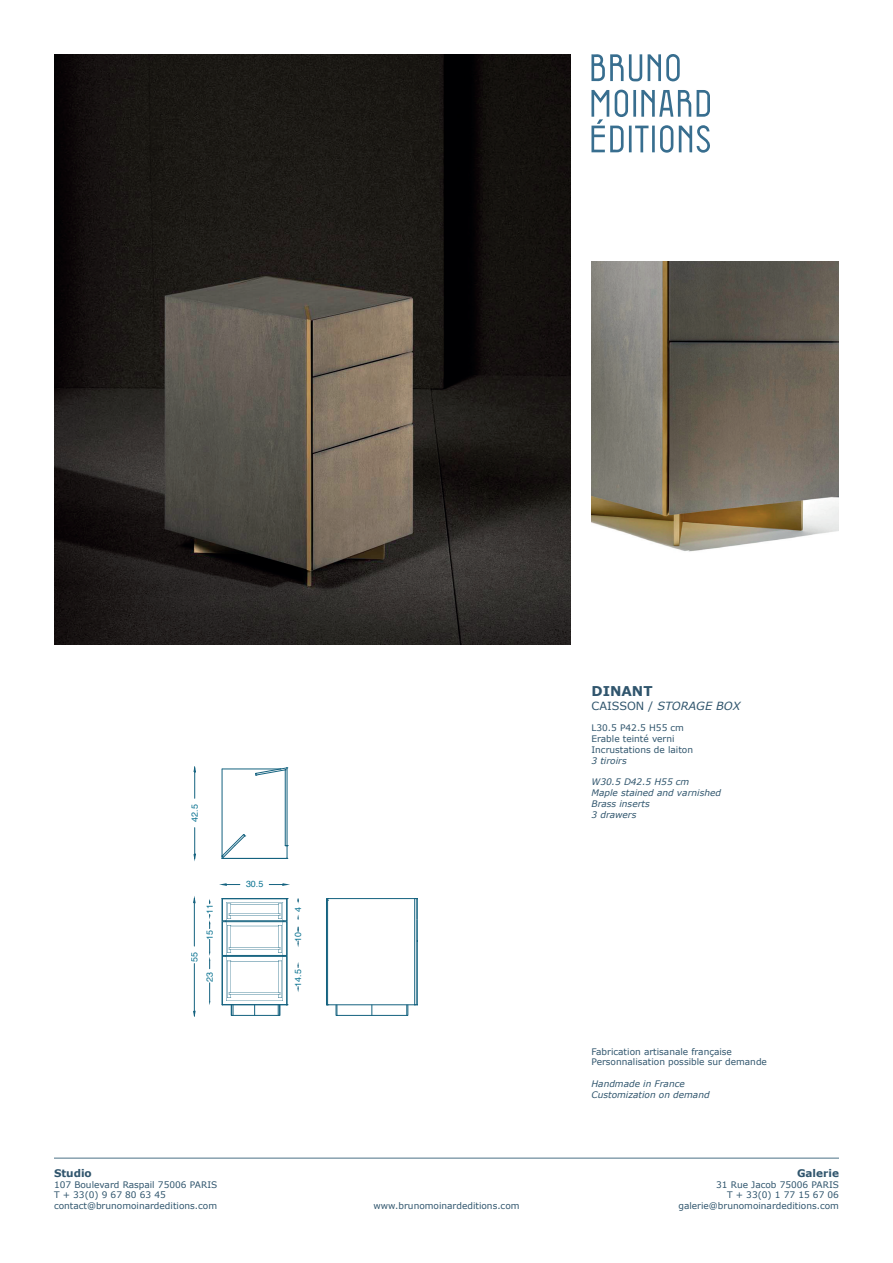
<style>
.page{position:relative;width:893px;height:1263px;background:#fff}
.page>*{position:absolute;margin:0;border:0;box-sizing:border-box;transform-origin:0 0}
.t1{font:700 13.5px "Verdana";color:#30556d}
.t2{font:italic 11.25px "Verdana";color:#30556d}
.t3{font:700 10.5px "Verdana";color:#30556d}
.t4{font:9px/10.8px "Verdana";color:#30556d}
.t5{font:italic 9px/10.8px "Verdana";color:#30556d}
.t6{font:8.85px "Helvetica";color:#0d7492}
.s1{font-style:normal}
</style>
<div class="page">
<hr style="left:54px;top:1158px;width:785px;height:1px;background:#4c7287">
<svg style="left:591px;top:54px;width:51px;height:27px"></svg>
<svg style="left:648px;top:54px;width:32px;height:28px"></svg>
<svg style="left:591px;top:89px;width:119px;height:64px"></svg>
<img style="left:54px;top:54px;width:516px;height:590px">
<img style="left:591px;top:261px;width:248px;height:291px">
<svg style="left:276px;top:1005px;width:5px;height:11px"></svg>
<hr style="left:233px;top:1015px;width:43px;height:1px;background:#14627f">
<svg style="left:231px;top:1005px;width:3px;height:11px"></svg>
<hr style="left:222px;top:858px;width:65px;height:1px;background:#14627f">
<hr style="left:222px;top:769px;width:59px;height:1px;background:#14627f">
<hr style="left:222px;top:769px;width:1px;height:87px;background:#14627f">
<hr style="left:285px;top:770px;width:1px;height:76px;background:#14627f">
<svg style="left:222px;top:834px;width:24px;height:24px"></svg>
<svg style="left:285px;top:845px;width:3px;height:14px"></svg>
<hr style="left:287px;top:768px;width:1px;height:78px;background:#14627f">
<svg style="left:255px;top:767px;width:33px;height:9px"></svg>
<div style="left:222px;top:956px;width:65px;height:49px;border:1px solid #14627f"></div>
<hr style="left:222px;top:898px;width:1px;height:106px;background:#14627f">
<div style="left:222px;top:921px;width:65px;height:35px;border:1px solid #14627f"></div>
<hr style="left:287px;top:898px;width:1px;height:106px;background:#14627f">
<hr style="left:222px;top:1004px;width:65px;height:1px;background:#14627f">
<div style="left:222px;top:898px;width:65px;height:23px;border:1px solid #14627f"></div>
<svg style="left:326px;top:898px;width:92px;height:118px"></svg>
<svg style="left:194px;top:767px;width:2px;height:31px"></svg>
<svg style="left:194px;top:828px;width:2px;height:31px"></svg>
<svg style="left:221px;top:883px;width:19px;height:2px"></svg>
<svg style="left:269px;top:883px;width:19px;height:2px"></svg>
<hr style="left:194px;top:903px;width:1px;height:43px;background:#14627f">
<hr style="left:194px;top:963px;width:1px;height:48px;background:#14627f">
<svg style="left:209px;top:914px;width:1px;height:14px"></svg>
<svg style="left:209px;top:939px;width:1px;height:30px"></svg>
<svg style="left:209px;top:983px;width:1px;height:22px"></svg>
<hr style="left:283px;top:903px;width:1px;height:98px;background:#14627f">
<hr style="left:226px;top:902px;width:57px;height:1px;background:#14627f">
<hr style="left:226px;top:903px;width:1px;height:98px;background:#14627f">
<hr style="left:226px;top:1000px;width:57px;height:1px;background:#14627f">
<hr style="left:229px;top:913px;width:51px;height:1px;background:#14627f">
<hr style="left:229px;top:915px;width:51px;height:1px;background:#14627f">
<hr style="left:229px;top:947px;width:51px;height:1px;background:#14627f">
<hr style="left:229px;top:949px;width:51px;height:1px;background:#14627f">
<hr style="left:231px;top:904px;width:47px;height:1px;background:#14627f">
<hr style="left:231px;top:926px;width:47px;height:1px;background:#14627f">
<svg style="left:222px;top:898px;width:10px;height:64px"></svg>
<hr style="left:231px;top:961px;width:1px;height:32px;background:#14627f">
<hr style="left:227px;top:961px;width:1px;height:36px;background:#14627f">
<svg style="left:227px;top:992px;width:5px;height:6px"></svg>
<svg style="left:278px;top:898px;width:10px;height:64px"></svg>
<hr style="left:278px;top:961px;width:1px;height:32px;background:#14627f">
<hr style="left:282px;top:961px;width:1px;height:36px;background:#14627f">
<svg style="left:278px;top:992px;width:4px;height:6px"></svg>
<hr style="left:229px;top:992px;width:51px;height:1px;background:#14627f">
<hr style="left:229px;top:994px;width:51px;height:1px;background:#14627f">
<hr style="left:231px;top:961px;width:47px;height:1px;background:#14627f">
<p class="t6" style="left:188px;top:821px;width:19px;rotate:-90deg">42.5</p>
<p class="t6" style="left:187px;top:962px;width:11px;rotate:-90deg">55</p>
<p class="t6" style="left:203px;top:914px;width:11px;rotate:-90deg">11</p>
<p class="t6" style="left:203px;top:940px;width:11px;rotate:-90deg">15</p>
<p class="t6" style="left:203px;top:981px;width:11px;rotate:-90deg">23</p>
<p class="t6" style="left:246px;top:877px;width:19px">30.5</p>
<p class="t6" style="left:291px;top:912px;width:6px;rotate:-90deg">4</p>
<p class="t6" style="left:291px;top:941px;width:11px;rotate:-90deg">10</p>
<p class="t6" style="left:291px;top:987px;width:19px;rotate:-90deg">14.5</p>
<p class="t3" style="left:54px;top:1166px;width:39px">Studio</p>
<p class="t4" style="left:54px;top:1179px;width:165px">107 Boulevard Raspail 75006 PARIS<br>T + 33(0) 9 67 80 63 45 contact@brunomoinardeditions.com</p>
<h1 class="t1" style="left:591px;top:682px;width:63px">DINANT</h1>
<p class="t2" style="left:591px;top:698px;width:150px"><span class="s1">CAISSON /</span> STORAGE BOX</p>
<p class="t4" style="left:591px;top:723px;width:103px">L30.5 P42.5 H55 cm<br>Erable teinté verni<br>Incrustations de laiton</p>
<p class="t5" style="left:591px;top:755px;width:37px">3 tiroirs</p>
<p class="t5" style="left:591px;top:777px;width:131px">W30.5 D42.5 H55 cm<br>Maple stained and varnished<br>Brass inserts<br>3 drawers</p>
<p class="t4" style="left:591px;top:1046px;width:177px">Fabrication artisanale française<br>Personnalisation possible sur demande</p>
<p class="t5" style="left:591px;top:1078px;width:120px">Handmade in France<br>Customization on demand</p>
<p class="t3" style="left:797px;top:1166px;width:43px">Galerie</p>
<p class="t4" style="left:716px;top:1179px;width:124px;text-align:right">31 Rue Jacob 75006 PARIS<br>T + 33(0) 1 77 15 67 06</p>
<p class="t4" style="left:373px;top:1201px;width:148px">www.brunomoinardeditions.com</p>
<p class="t4" style="left:678px;top:1201px;width:162px">galerie@brunomoinardeditions.com</p>
</div>
